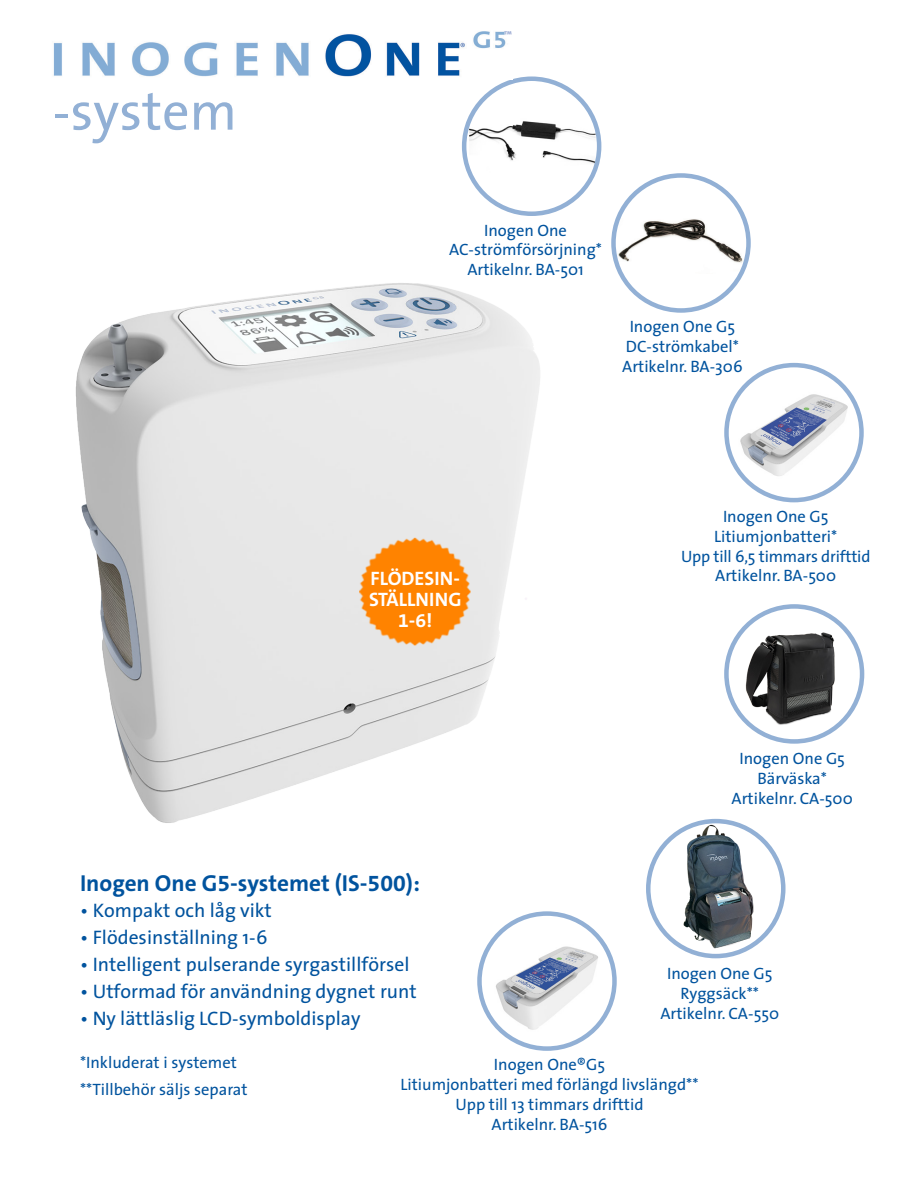
<style>
.page{position:relative;width:918px;height:1188px;background:#fff}
.page>*{position:absolute;margin:0;border:0;box-sizing:border-box;transform-origin:0 0}
.t1{font:54px "The Sans";color:#92b0d5}
.t2{font:700 23.25px "The Sans C5";color:#01539e}
.t3{font:19.65px "The Sans";color:#01539e}
.t4{font:700 19.5px/21px "The Sans C5";color:#fff;text-align:center}
.t5{font:16.5px/19.8px "The Sans";color:#01539e;text-align:center}
.t6{font:700 11.55px "The Sans C5";color:#a3b1d6}
</style>
<div class="page">
<img style="left:75px;top:173px;width:615px;height:696px">
<img style="left:614px;top:218px;width:131px;height:56px">
<div style="left:611px;top:173px;width:140px;height:140px;border:4px solid #92b0d5;border-radius:50%"></div>
<img style="left:469px;top:101px;width:127px;height:82px">
<div style="left:462px;top:77px;width:139px;height:139px;border:4px solid #92b0d5;border-radius:50%"></div>
<img style="left:726px;top:365px;width:135px;height:135px;border-radius:68px">
<div style="left:724px;top:363px;width:140px;height:139px;border:4px solid #92b0d5;border-radius:50%"></div>
<img style="left:482px;top:922px;width:130px;height:126px">
<div style="left:477px;top:911px;width:140px;height:140px;border:4px solid #92b0d5;border-radius:50%"></div>
<div style="left:724px;top:604px;width:140px;height:140px;border:4px solid #92b0d5;border-radius:50%"></div>
<img style="left:655px;top:820px;width:114px;height:137px">
<img style="left:53px;top:31px;width:453px;height:46px">
<img style="left:744px;top:631px;width:93px;height:94px">
<img style="left:248px;top:488px;width:316px;height:229px">
<p class="t1" style="left:52px;top:66px;width:186px">-system</p>
<p class="t6" style="left:504px;top:27px;width:9px">™</p>
<p class="t5" style="left:484px;top:220px;width:84px">Inogen One</p>
<p class="t5" style="left:449px;top:239px;width:154px">AC-strömförsörjning*</p>
<p class="t5" style="left:467px;top:259px;width:118px">Artikelnr. BA-501</p>
<p class="t5" style="left:626px;top:316px;width:115px;text-align:left">Inogen One G5<br>DC-strömkabel*</p>
<p class="t5" style="left:622px;top:356px;width:122px">Artikelnr. BA-306</p>
<p class="t4" style="left:369px;top:568px;width:94px">FLÖDESIN-<br>STÄLLNING<br>1-6!</p>
<p class="t5" style="left:714px;top:506px;width:125px">Inogen One G5<br>Litiumjonbatteri*</p>
<p class="t5" style="left:681px;top:546px;width:191px">Upp till 6,5 timmars drifttid</p>
<p class="t5" style="left:715px;top:565px;width:122px">Artikelnr. BA-500</p>
<p class="t5" style="left:739px;top:748px;width:107px">Inogen One G5<br>Bärväska*</p>
<p class="t5" style="left:732px;top:788px;width:123px">Artikelnr. CA-500</p>
<p class="t2" style="left:80px;top:868px;width:341px">Inogen One G5-systemet (IS-500):</p>
<p class="t3" style="left:80px;top:895px;width:193px">• Kompakt och låg vikt</p>
<p class="t3" style="left:80px;top:921px;width:189px">• Flödesinställning 1-6</p>
<p class="t3" style="left:80px;top:948px;width:331px">• Intelligent pulserande syrgastillförsel</p>
<p class="t3" style="left:80px;top:975px;width:338px">• Utformad för användning dygnet runt</p>
<p class="t3" style="left:80px;top:1002px;width:282px">• Ny lättläslig LCD-symboldisplay</p>
<p class="t5" style="left:80px;top:1048px;width:169px;line-height:26.8px;text-align:left">*Inkluderat i systemet **Tillbehör säljs separat</p>
<p class="t5" style="left:667px;top:963px;width:107px">Inogen One G5<br>Ryggsäck**</p>
<p class="t5" style="left:660px;top:1003px;width:120px">Artikelnr. CA-550</p>
<p class="t5" style="left:400px;top:1054px;width:300px">Inogen One®G5<br>Litiumjonbatteri med förlängd livslängd**</p>
<p class="t5" style="left:455px;top:1094px;width:190px">Upp till 13 timmars drifttid</p>
<p class="t5" style="left:492px;top:1114px;width:117px">Artikelnr. BA-516</p>
</div>
